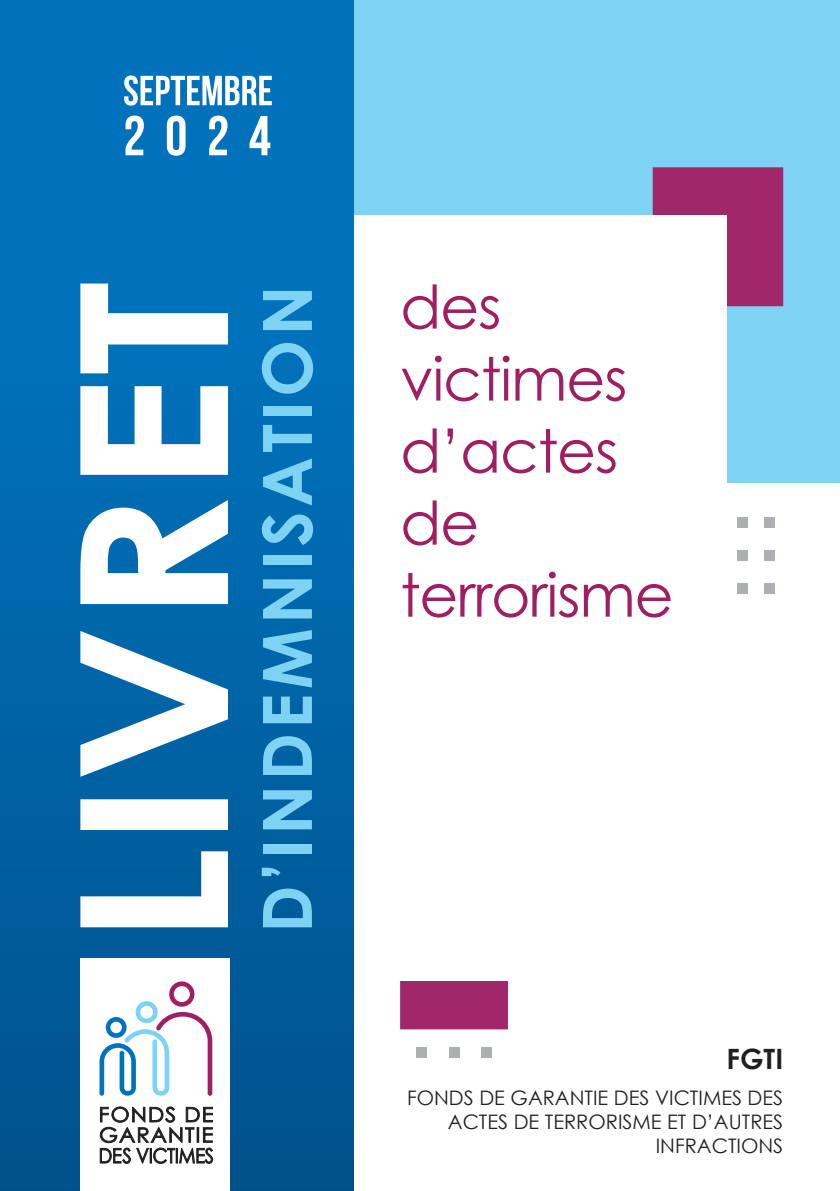
<style>
.page{position:relative;width:840px;height:1191px;background:#fff}
.page>*{position:absolute;margin:0;border:0;box-sizing:border-box;transform-origin:0 0}
.t1{font:700 68px "Century Gothic";letter-spacing:.06em;color:#7ed2f4}
.t2{font:60px/72px "Century Gothic";letter-spacing:-.02em;color:#9e1f62}
.t3{font:700 28px "Century Gothic";color:#231f20}
.t4{font:20px/24px "Century Gothic";color:#231f20;text-align:right}
</style>
<div class="page">
<div style="left:221px;top:0;width:618px;height:482px;background:#7ed2f4"></div>
<div style="left:652px;top:167px;width:130px;height:139px;background:#a2276a;border:2px solid #a2276a"></div>
<div style="left:400px;top:812px;width:107px;height:217px;background:#a2276a"></div>
<div style="left:236px;top:215px;width:490px;height:766px;background:#fff"></div>
<div style="left:0;top:0;width:353px;height:1191px;background:#0072bc"></div>
<div style="left:0;top:306px;width:353px;height:885px;background:linear-gradient(to bottom,#0072bd,#00518b)"></div>
<svg style="left:80px;top:283px;width:148px;height:644px"></svg>
<svg style="left:124px;top:75px;width:148px;height:31px"></svg>
<svg style="left:125px;top:116px;width:145px;height:40px"></svg>
<div style="left:416px;top:1047px;width:10px;height:10px;background:#aeafb3"></div>
<div style="left:448px;top:1047px;width:11px;height:10px;background:#aeafb3"></div>
<div style="left:481px;top:1047px;width:11px;height:10px;background:#aeafb3"></div>
<div style="left:736px;top:517px;width:10px;height:11px;background:#aeafb3"></div>
<div style="left:736px;top:550px;width:10px;height:10px;background:#aeafb3"></div>
<div style="left:736px;top:583px;width:10px;height:10px;background:#aeafb3"></div>
<div style="left:764px;top:517px;width:10px;height:11px;background:#aeafb3"></div>
<div style="left:764px;top:550px;width:10px;height:10px;background:#aeafb3"></div>
<div style="left:764px;top:583px;width:10px;height:10px;background:#aeafb3"></div>
<div style="left:80px;top:958px;width:149px;height:233px;background:#fff"></div>
<svg style="left:99px;top:981px;width:113px;height:114px"></svg>
<svg style="left:99px;top:1106px;width:114px;height:58px"></svg>
<h1 class="t1" style="left:235px;top:933px;width:649px;rotate:-90deg">D’INDEMNISATION</h1>
<h2 class="t2" style="left:400px;top:270px;width:275px">des victimes d’actes de terrorisme</h2>
<h3 class="t3" style="left:726px;top:1037px;width:58px">FGTI</h3>
<p class="t4" style="left:407px;top:1085px;width:377px">FONDS DE GARANTIE DES VICTIMES DES<br>ACTES DE TERRORISME ET D’AUTRES<br>INFRACTIONS</p>
</div>
